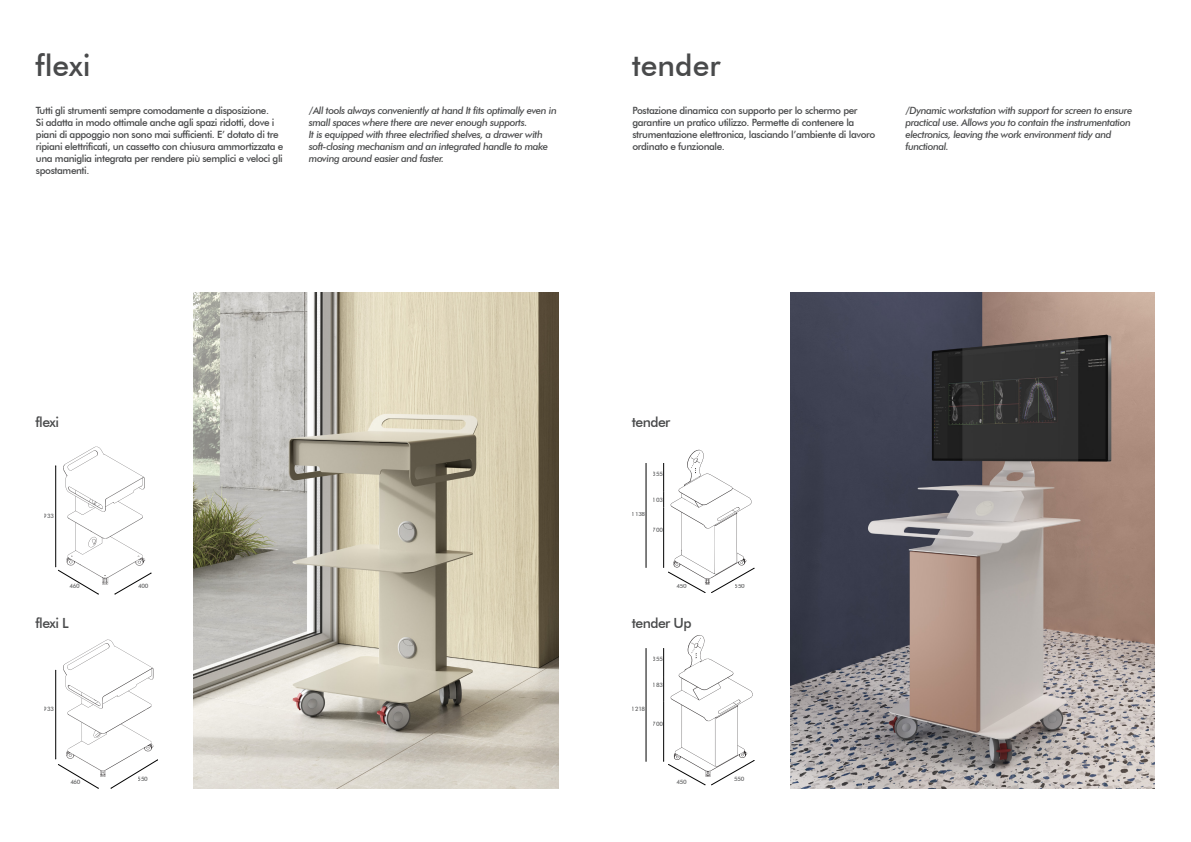
<style>
.page{position:relative;width:1191px;height:842px;background:#fff}
.page>*{position:absolute;margin:0;border:0;box-sizing:border-box;transform-origin:0 0}
.t1{font:500 30px "Futura BT";color:#494a4b}
.t2{font:500 14px "Futura BT";letter-spacing:-.04em;color:#494a4b}
.t3{font:500 10px/12px "Futura BT";letter-spacing:-.04em;color:#494a4b}
.t4{font:italic 500 10px/12px "Futura BT";letter-spacing:-.04em;color:#494a4b}
.t5{font:500 6px "Futura BT";letter-spacing:-.06em;color:#494a4b}
</style>
<div class="page">
<svg style="left:55px;top:639px;width:103px;height:150px"></svg>
<img style="left:194px;top:292px;width:365px;height:497px">
<svg style="left:55px;top:446px;width:97px;height:148px"></svg>
<hr style="left:646px;top:463px;width:1px;height:104px;background:#000">
<hr style="left:646px;top:648px;width:1px;height:113px;background:#000">
<img style="left:790px;top:292px;width:364px;height:497px">
<svg style="left:663px;top:450px;width:91px;height:143px"></svg>
<svg style="left:663px;top:635px;width:91px;height:150px"></svg>
<p class="t1" style="left:36px;top:47px;width:57px">flexi</p>
<p class="t3" style="left:36px;top:104px;width:249px">Tutti gli strumenti sempre comodamente a disposizione.<br>Si adatta in modo ottimale anche agli spazi ridotti, dove i piani di appoggio non sono mai sufficienti. E’ dotato di tre ripiani elettrificati, un cassetto con chiusura ammortizzata e una maniglia integrata per rendere più semplici e veloci gli spostamenti.</p>
<p class="t4" style="left:309px;top:104px;width:249px">/All tools always conveniently at hand It fits optimally even in small spaces where there are never enough supports.</p>
<p class="t4" style="left:309px;top:128px;width:241px">It is equipped with three electrified shelves, a drawer with soft-closing mechanism and an integrated handle to make moving around easier and faster.</p>
<p class="t1" style="left:632px;top:47px;width:90px">tender</p>
<p class="t3" style="left:632px;top:104px;width:244px">Postazione dinamica con supporto per lo schermo per garantire un pratico utilizzo. Permette di contenere la strumentazione elettronica, lasciando l’ambiente di lavoro ordinato e funzionale.</p>
<p class="t4" style="left:905px;top:104px;width:228px">/Dynamic workstation with support for screen to ensure practical use. Allows you to contain the instrumentation electronics, leaving the work environment tidy and functional.</p>
<p class="t2" style="left:36px;top:414px;width:25px">flexi</p>
<p class="t2" style="left:632px;top:414px;width:40px">tender</p>
<p class="t5" style="left:653px;top:470px;width:12px">355</p>
<p class="t5" style="left:653px;top:496px;width:12px">103</p>
<p class="t5" style="left:44px;top:512px;width:12px">933</p>
<p class="t5" style="left:632px;top:511px;width:15px">1138</p>
<p class="t5" style="left:653px;top:526px;width:12px">700</p>
<p class="t5" style="left:70px;top:583px;width:12px">460</p>
<p class="t5" style="left:138px;top:582px;width:12px">400</p>
<p class="t5" style="left:676px;top:582px;width:12px">450</p>
<p class="t5" style="left:735px;top:583px;width:12px">550</p>
<p class="t2" style="left:36px;top:614px;width:35px">flexi L</p>
<p class="t2" style="left:632px;top:614px;width:61px">tender Up</p>
<p class="t5" style="left:653px;top:655px;width:12px">355</p>
<p class="t5" style="left:653px;top:681px;width:12px">183</p>
<p class="t5" style="left:44px;top:705px;width:12px">933</p>
<p class="t5" style="left:632px;top:705px;width:15px">1218</p>
<p class="t5" style="left:653px;top:720px;width:12px">700</p>
<p class="t5" style="left:70px;top:778px;width:12px">460</p>
<p class="t5" style="left:138px;top:775px;width:12px">550</p>
<p class="t5" style="left:676px;top:778px;width:12px">450</p>
<p class="t5" style="left:734px;top:775px;width:12px">550</p>
</div>
